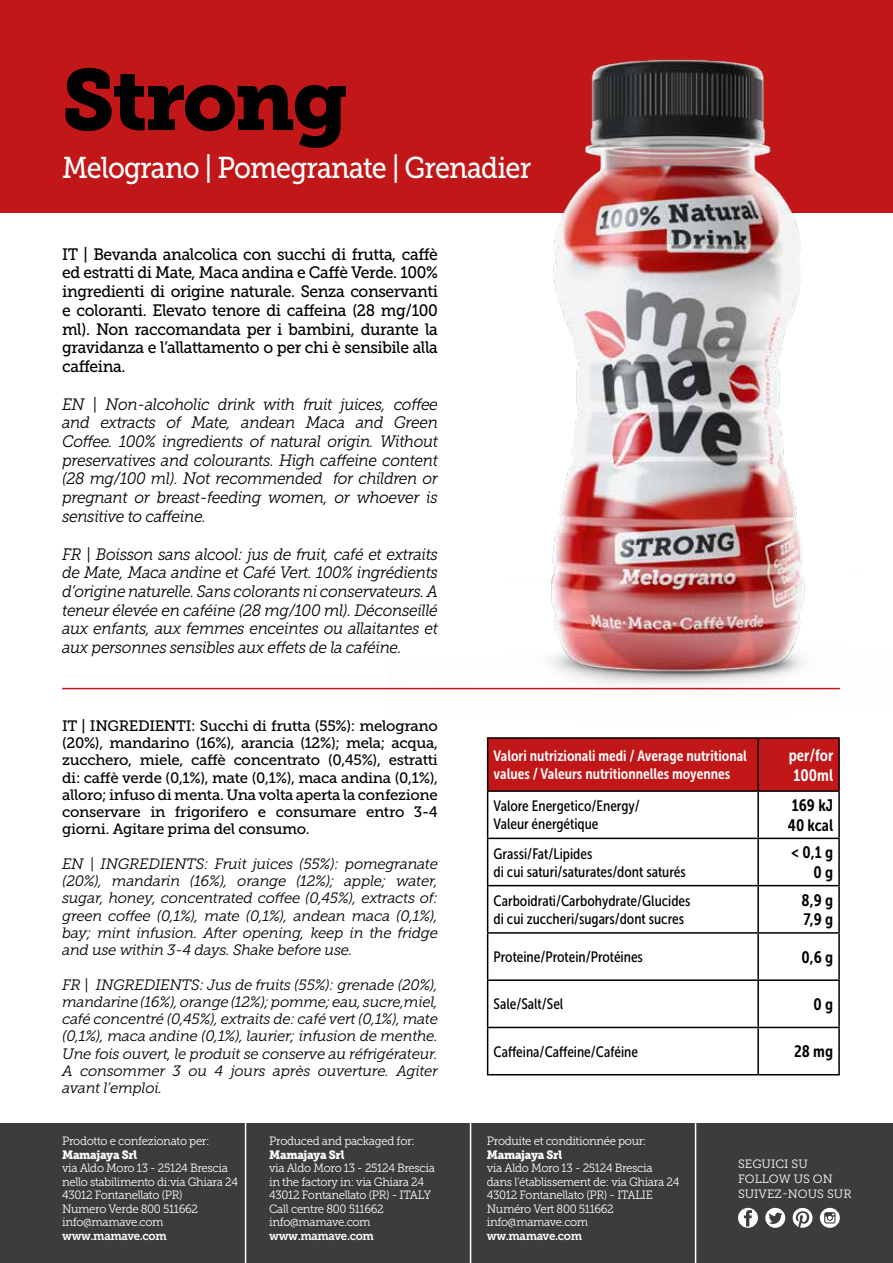
<style>
.page{position:relative;width:893px;height:1263px;background:#fff}
.page>*{position:absolute;margin:0;border:0;box-sizing:border-box;transform-origin:0 0}
.t1{font:85.5px "Museo Slab 900";letter-spacing:-.03em;color:#000}
.t2{font:30px "Museo Slab 500";letter-spacing:-.03em;color:#fff;scale:.9 1}
.t3{font:italic 16.5px/18.8px "Museo Slab 300";letter-spacing:-.025em;color:#000;text-align:justify;scale:.95 1}
.t4{font:16.5px/18.8px "Museo Slab 500";letter-spacing:-.025em;color:#000;text-align:justify;scale:.95 1}
.t5{font:16.5px/19.8px "Museo Sans Cond 700";color:#000}
.t6{font:16.5px/19.8px "Museo Sans Cond 700";color:#fff}
.t7{font:italic 15px/17.2px "Museo Slab 300";letter-spacing:-.02em;color:#000;text-align:justify}
.t8{font:15px/17.2px "Museo Slab 500";letter-spacing:-.02em;color:#000;text-align:justify}
.t9{font:15px/18px "Museo Sans Cond 500";color:#000}
.t10{font:15px/18px "Museo Sans Cond 700";color:#fff}
.t11{font:12px/13.5px "Museo Slab 300";letter-spacing:-.03em;color:#fff;scale:.95 1}
.t12{font:12px "Museo Slab 700";letter-spacing:-.03em;color:#fff;scale:.95 1}
.t13{font:12px "Museo Slab 900";letter-spacing:-.03em;color:#fff;scale:.95 1}
.t14{font:12px "Museo Slab 300";color:#fff}
</style>
<div class="page">
<div style="left:0;top:0;width:893px;height:213px;background:#c11718"></div>
<img style="left:387px;top:59px;width:453px;height:701px">
<hr style="left:62px;top:688px;width:778px;height:1px;background:#c11718">
<div style="left:488px;top:739px;width:350px;height:51px;background:#c11718"></div>
<hr style="left:487px;top:737px;width:271px;height:2px;background:#000">
<hr style="left:487px;top:739px;width:1px;height:51px;background:#000">
<hr style="left:758px;top:737px;width:82px;height:2px;background:#000">
<hr style="left:757px;top:739px;width:2px;height:51px;background:#000">
<hr style="left:838px;top:739px;width:2px;height:51px;background:#000">
<hr style="left:487px;top:790px;width:271px;height:2px;background:#000">
<hr style="left:487px;top:792px;width:1px;height:46px;background:#000">
<hr style="left:758px;top:790px;width:82px;height:2px;background:#000">
<hr style="left:757px;top:792px;width:2px;height:46px;background:#000">
<hr style="left:838px;top:792px;width:2px;height:46px;background:#000">
<hr style="left:487px;top:838px;width:271px;height:1px;background:#000">
<hr style="left:487px;top:839px;width:1px;height:46px;background:#000">
<hr style="left:758px;top:838px;width:82px;height:1px;background:#000">
<hr style="left:757px;top:839px;width:2px;height:46px;background:#000">
<hr style="left:838px;top:839px;width:2px;height:46px;background:#000">
<hr style="left:487px;top:885px;width:271px;height:1px;background:#000">
<hr style="left:487px;top:886px;width:1px;height:46px;background:#000">
<hr style="left:758px;top:885px;width:82px;height:1px;background:#000">
<hr style="left:757px;top:886px;width:2px;height:46px;background:#000">
<hr style="left:838px;top:886px;width:2px;height:46px;background:#000">
<hr style="left:487px;top:932px;width:271px;height:2px;background:#000">
<hr style="left:487px;top:934px;width:1px;height:45px;background:#000">
<hr style="left:758px;top:932px;width:82px;height:2px;background:#000">
<hr style="left:757px;top:934px;width:2px;height:45px;background:#000">
<hr style="left:838px;top:934px;width:2px;height:45px;background:#000">
<hr style="left:487px;top:979px;width:271px;height:2px;background:#000">
<hr style="left:487px;top:981px;width:1px;height:46px;background:#000">
<hr style="left:758px;top:979px;width:82px;height:2px;background:#000">
<hr style="left:757px;top:981px;width:2px;height:46px;background:#000">
<hr style="left:838px;top:981px;width:2px;height:46px;background:#000">
<hr style="left:487px;top:1027px;width:271px;height:1px;background:#000">
<hr style="left:487px;top:1028px;width:1px;height:46px;background:#000">
<hr style="left:758px;top:1027px;width:82px;height:1px;background:#000">
<hr style="left:757px;top:1028px;width:2px;height:46px;background:#000">
<hr style="left:838px;top:1028px;width:2px;height:46px;background:#000">
<hr style="left:487px;top:1074px;width:271px;height:1px;background:#000">
<hr style="left:758px;top:1074px;width:82px;height:1px;background:#000">
<div style="left:0;top:1123px;width:893px;height:140px;background:#3d3c3b"></div>
<svg style="left:738px;top:1208px;width:20px;height:20px"></svg>
<svg style="left:765px;top:1208px;width:20px;height:20px"></svg>
<svg style="left:793px;top:1208px;width:19px;height:20px"></svg>
<svg style="left:820px;top:1208px;width:20px;height:20px"></svg>
<hr style="left:245px;top:1106px;width:1px;height:157px;background:#fff">
<hr style="left:470px;top:1106px;width:1px;height:157px;background:#fff">
<hr style="left:695px;top:1106px;width:1px;height:157px;background:#fff">
<h1 class="t1" style="left:62px;top:50px;width:288px">Strong</h1>
<h2 class="t2" style="left:62px;top:151px;width:523px">Melograno | Pomegranate | Grenadier</h2>
<p class="t4" style="left:62px;top:245px;width:397px">IT | Bevanda analcolica con succhi di frutta, caffè ed estratti di Mate, Maca andina e Caffè Verde. 100% ingredienti di origine naturale. Senza conservanti e coloranti. Elevato tenore di caffeina (28 mg/100 ml). Non raccomandata per i bambini, durante la gravidanza e l’allattamento o per chi è sensibile alla caffeina.</p>
<p class="t3" style="left:62px;top:395px;width:397px">EN | Non-alcoholic drink with fruit juices, coffee and extracts of Mate, andean Maca and Green Coffee. 100% ingredients of natural origin. Without preservatives and colourants. High caffeine content (28 mg/100 ml). Not recommended for children or pregnant or breast-feeding women, or whoever is sensitive to caffeine.</p>
<p class="t3" style="left:62px;top:545px;width:397px">FR | Boisson sans alcool: jus de fruit, café et extraits de Mate, Maca andine et Café Vert. 100% ingrédients d’origine naturelle. Sans colorants ni conservateurs. A teneur élevée en caféine (28 mg/100 ml). Déconseillé aux enfants, aux femmes enceintes ou allaitantes et aux personnes sensibles aux effets de la caféine.</p>
<p class="t8" style="left:62px;top:717px;width:377px">IT | INGREDIENTI: Succhi di frutta (55%): melograno (20%), mandarino (16%), arancia (12%); mela; acqua, zucchero, miele, caffè concentrato (0,45%), estratti di: caffè verde (0,1%), mate (0,1%), maca andina (0,1%), alloro; infuso di menta. Una volta aperta la confezione conservare in frigorifero e consumare entro 3-4 giorni. Agitare prima del consumo.</p>
<p class="t7" style="left:62px;top:855px;width:377px">EN | INGREDIENTS: Fruit juices (55%): pomegranate (20%), mandarin (16%), orange (12%); apple; water, sugar, honey, concentrated coffee (0,45%), extracts of: green coffee (0,1%), mate (0,1%), andean maca (0,1%), bay; mint infusion. After opening, keep in the fridge and use within 3-4 days. Shake before use.</p>
<p class="t7" style="left:62px;top:976px;width:377px">FR | INGREDIENTS: Jus de fruits (55%): grenade (20%), mandarine (16%), orange (12%); pomme; eau, sucre,miel, café concentré (0,45%), extraits de: café vert (0,1%), mate (0,1%), maca andine (0,1%), laurier; infusion de menthe.<br>Une fois ouvert, le produit se conserve au réfrigérateur.<br>A consommer 3 ou 4 jours après ouverture. Agiter avant l’emploi.</p>
<p class="t11" style="left:62px;top:1134px;width:157px">Prodotto e confezionato per:</p>
<p class="t13" style="left:62px;top:1147px;width:81px">Mamajaya Srl</p>
<p class="t11" style="left:62px;top:1161px;width:187px">via Aldo Moro 13 - 25124 Brescia nello stabilimento di:via Ghiara 24<br>43012 Fontanellato (PR)<br>Numero Verde 800 511662 info@mamave.com</p>
<p class="t12" style="left:62px;top:1229px;width:112px">www.mamave.com</p>
<p class="t11" style="left:269px;top:1134px;width:155px">Produced and packaged for:</p>
<p class="t13" style="left:269px;top:1147px;width:81px">Mamajaya Srl</p>
<p class="t11" style="left:269px;top:1161px;width:176px">via Aldo Moro 13 - 25124 Brescia in the factory in: via Ghiara 24<br>43012 Fontanellato (PR) - ITALY<br>Call centre 800 511662 info@mamave.com</p>
<p class="t12" style="left:269px;top:1229px;width:112px">www.mamave.com</p>
<p class="t10" style="left:494px;top:747px;width:255px">Valori nutrizionali medi / Average nutritional values / Valeurs nutritionnelles moyennes</p>
<p class="t6" style="left:789px;top:745px;width:46px">per/for<br>100ml</p>
<p class="t9" style="left:494px;top:797px;width:148px">Valore Energetico/Energy/<br>Valeur énergétique</p>
<p class="t5" style="left:788px;top:795px;width:47px">169 kJ<br>40 kcal</p>
<p class="t9" style="left:494px;top:844px;width:194px">Grassi/Fat/Lipides<br>di cui saturi/saturates/dont saturés</p>
<p class="t5" style="left:791px;top:843px;width:43px;text-align:right">&lt; 0,1 g<br>0 g</p>
<p class="t9" style="left:494px;top:892px;width:198px">Carboidrati/Carbohydrate/Glucides di cui zuccheri/sugars/dont sucres</p>
<p class="t5" style="left:802px;top:890px;width:33px">8,9 g<br>7,9 g</p>
<p class="t9" style="left:494px;top:948px;width:151px">Proteine/Protein/Protéines</p>
<p class="t5" style="left:801px;top:947px;width:33px">0,6 g</p>
<p class="t9" style="left:494px;top:995px;width:71px">Sale/Salt/Sel</p>
<p class="t5" style="left:813px;top:994px;width:21px">0 g</p>
<p class="t9" style="left:494px;top:1043px;width:146px">Caffeina/Caffeine/Caféine</p>
<p class="t5" style="left:794px;top:1042px;width:40px">28 mg</p>
<p class="t11" style="left:487px;top:1134px;width:169px">Produite et conditionnée pour:</p>
<p class="t13" style="left:487px;top:1147px;width:81px">Mamajaya Srl</p>
<p class="t11" style="left:487px;top:1161px;width:204px">via Aldo Moro 13 - 25124 Brescia dans l’établissement de: via Ghiara 24<br>43012 Fontanellato (PR) - ITALIE<br>Numéro Vert 800 511662 info@mamave.com</p>
<p class="t12" style="left:487px;top:1229px;width:102px">ww.mamave.com</p>
<p class="t14" style="left:738px;top:1157px;width:71px">SEGUICI SU</p>
<p class="t14" style="left:738px;top:1187px;width:115px">SUIVEZ-NOUS SUR</p>
<p class="t14" style="left:738px;top:1172px;width:96px">FOLLOW US ON</p>
</div>
